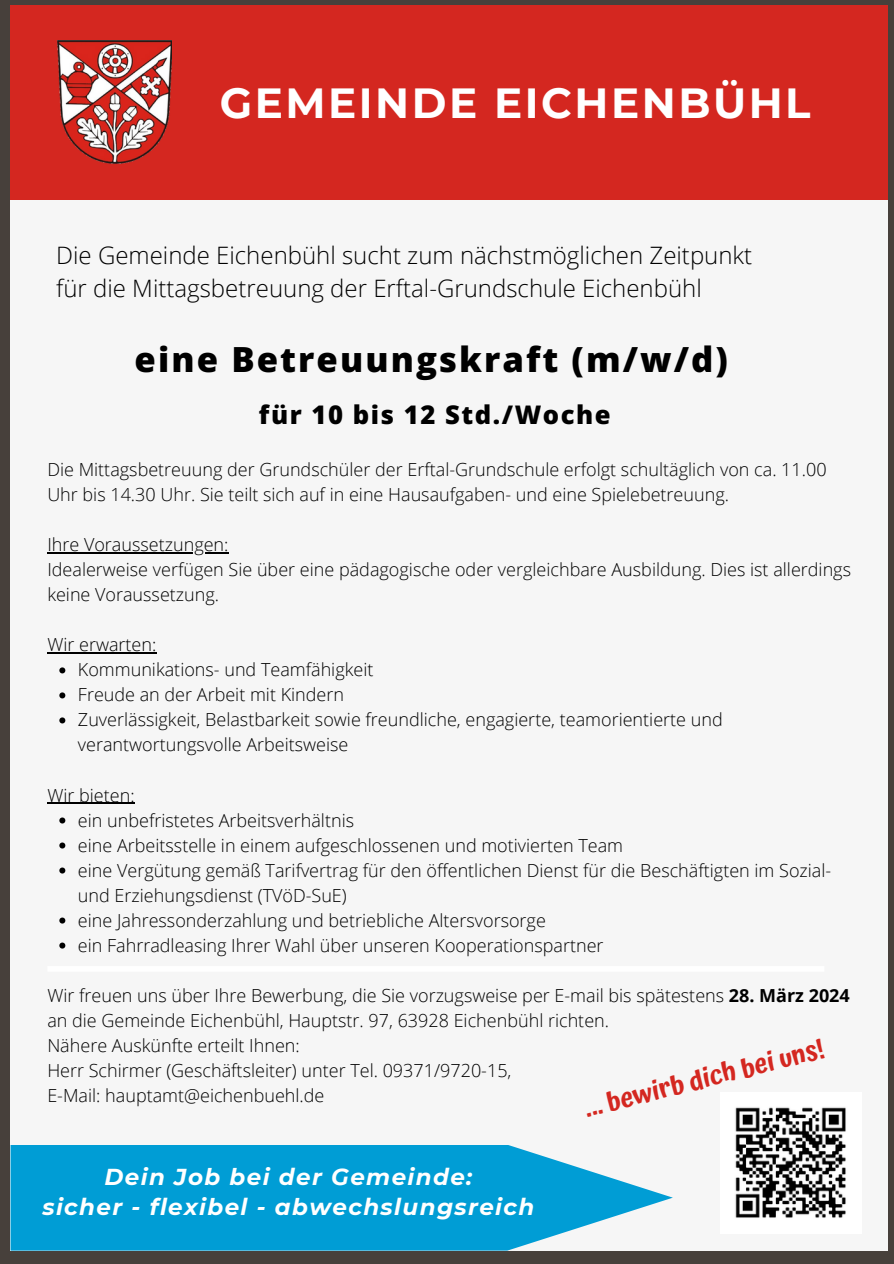
<style>
.page{position:relative;width:894px;height:1264px;background:#fff}
.page>*{position:absolute;margin:0;border:0;box-sizing:border-box;transform-origin:0 0}
.t1{font:700 42px "Montserrat";letter-spacing:.06em;color:#fff}
.t2{font:800 34.65px "Open Sans";letter-spacing:.06em;color:#000}
.t3{font:600 26.4px "Atma";color:#d42720}
.t4{font:800 25.65px "Open Sans";letter-spacing:.06em;color:#000}
.t5{font:300 24px/32.7px "Open Sans";color:#000}
.t6{font:italic 700 22.95px/29.2px "Montserrat";letter-spacing:.06em;color:#fff;text-align:center}
.t7{font:300 18px/25px "Open Sans";color:#000}
.s1{font-weight:700}
</style>
<div class="page">
<div style="left:0;top:0;width:893px;height:1263px;background:#47403b"></div>
<div style="left:11px;top:179px;width:876px;height:1071px;background:#f6f6f6"></div>
<div style="left:11px;top:5px;width:876px;height:195px;background:#d42720"></div>
<svg style="left:11px;top:1145px;width:661px;height:105px;fill:#009dd5"></svg>
<img style="left:57px;top:41px;width:114px;height:123px">
<img style="left:735px;top:1107px;width:111px;height:111px">
<hr style="left:47px;top:552px;width:181px;height:1px;background:#000">
<hr style="left:47px;top:652px;width:109px;height:1px;background:#000">
<svg style="left:59px;top:667px;width:6px;height:6px"></svg>
<svg style="left:59px;top:692px;width:6px;height:6px"></svg>
<svg style="left:59px;top:717px;width:6px;height:6px"></svg>
<hr style="left:47px;top:802px;width:88px;height:1px;background:#000">
<svg style="left:59px;top:817px;width:6px;height:6px"></svg>
<svg style="left:59px;top:842px;width:6px;height:6px"></svg>
<svg style="left:59px;top:867px;width:6px;height:6px"></svg>
<svg style="left:59px;top:917px;width:6px;height:6px"></svg>
<svg style="left:59px;top:942px;width:6px;height:6px"></svg>
<div style="left:47px;top:966px;width:777px;height:5px;background:#fff"></div>
<h1 class="t1" style="left:220px;top:77px;width:592px">GEMEINDE EICHENBÜHL</h1>
<p class="t5" style="left:56px;top:238px;width:697px">Die Gemeinde Eichenbühl sucht zum nächstmöglichen Zeitpunkt für die Mittagsbetreuung der Erftal-Grundschule Eichenbühl</p>
<p class="t2" style="left:134px;top:335px;width:594px">eine Betreuungskraft (m/w/d)</p>
<h5 class="t4" style="left:259px;top:397px;width:353px">für 10 bis 12 Std./Woche</h5>
<p class="t7" style="left:47px;top:457px;width:780px">Die Mittagsbetreuung der Grundschüler der Erftal-Grundschule erfolgt schultäglich von ca. 11.00<br>Uhr bis 14.30 Uhr. Sie teilt sich auf in eine Hausaufgaben- und eine Spielebetreuung.</p>
<p class="t7" style="left:47px;top:532px;width:183px">Ihre Voraussetzungen:</p>
<p class="t7" style="left:47px;top:557px;width:805px">Idealerweise verfügen Sie über eine pädagogische oder vergleichbare Ausbildung. Dies ist allerdings keine Voraussetzung.</p>
<p class="t7" style="left:47px;top:632px;width:110px">Wir erwarten:</p>
<p class="t7" style="left:78px;top:657px;width:297px">Kommunikations- und Teamfähigkeit</p>
<p class="t7" style="left:78px;top:682px;width:267px">Freude an der Arbeit mit Kindern</p>
<p class="t7" style="left:78px;top:707px;width:646px">Zuverlässigkeit, Belastbarkeit sowie freundliche, engagierte, teamorientierte und verantwortungsvolle Arbeitsweise</p>
<p class="t7" style="left:47px;top:782px;width:89px">Wir bieten:</p>
<p class="t7" style="left:78px;top:807px;width:277px">ein unbefristetes Arbeitsverhältnis</p>
<p class="t7" style="left:78px;top:832px;width:546px">eine Arbeitsstelle in einem aufgeschlossenen und motivierten Team</p>
<p class="t7" style="left:78px;top:857px;width:754px">eine Vergütung gemäß Tarifvertrag für den öffentlichen Dienst für die Beschäftigten im Sozial&shy;und Erziehungsdienst (TVöD-SuE)</p>
<p class="t7" style="left:78px;top:907px;width:469px">eine Jahressonderzahlung und betriebliche Altersvorsorge</p>
<p class="t7" style="left:78px;top:932px;width:527px">ein Fahrradleasing Ihrer Wahl über unseren Kooperationspartner</p>
<p class="t7" style="left:47px;top:982px;width:803px">Wir freuen uns über Ihre Bewerbung, die Sie vorzugsweise per E-mail bis spätestens <span class="s1">28. März 2024 </span>an die Gemeinde Eichenbühl, Hauptstr. 97, 63928 Eichenbühl richten.</p>
<p class="t7" style="left:47px;top:1032px;width:254px">Nähere Auskünfte erteilt Ihnen:</p>
<h3 class="t7" style="left:47px;top:1057px;width:465px">Herr Schirmer (Geschäftsleiter) unter Tel. 09371/9720-15,</h3>
<p class="t7" style="left:47px;top:1082px;width:278px">E-Mail: hauptamt@eichenbuehl.de</p>
<h3 class="t3" style="left:580px;top:1092px;width:249px;rotate:-14deg">... bewirb dich bei uns!</h3>
<h4 class="t6" style="left:42px;top:1162px;width:493px">Dein Job bei der Gemeinde:<br>sicher - flexibel - abwechslungsreich</h4>
</div>
